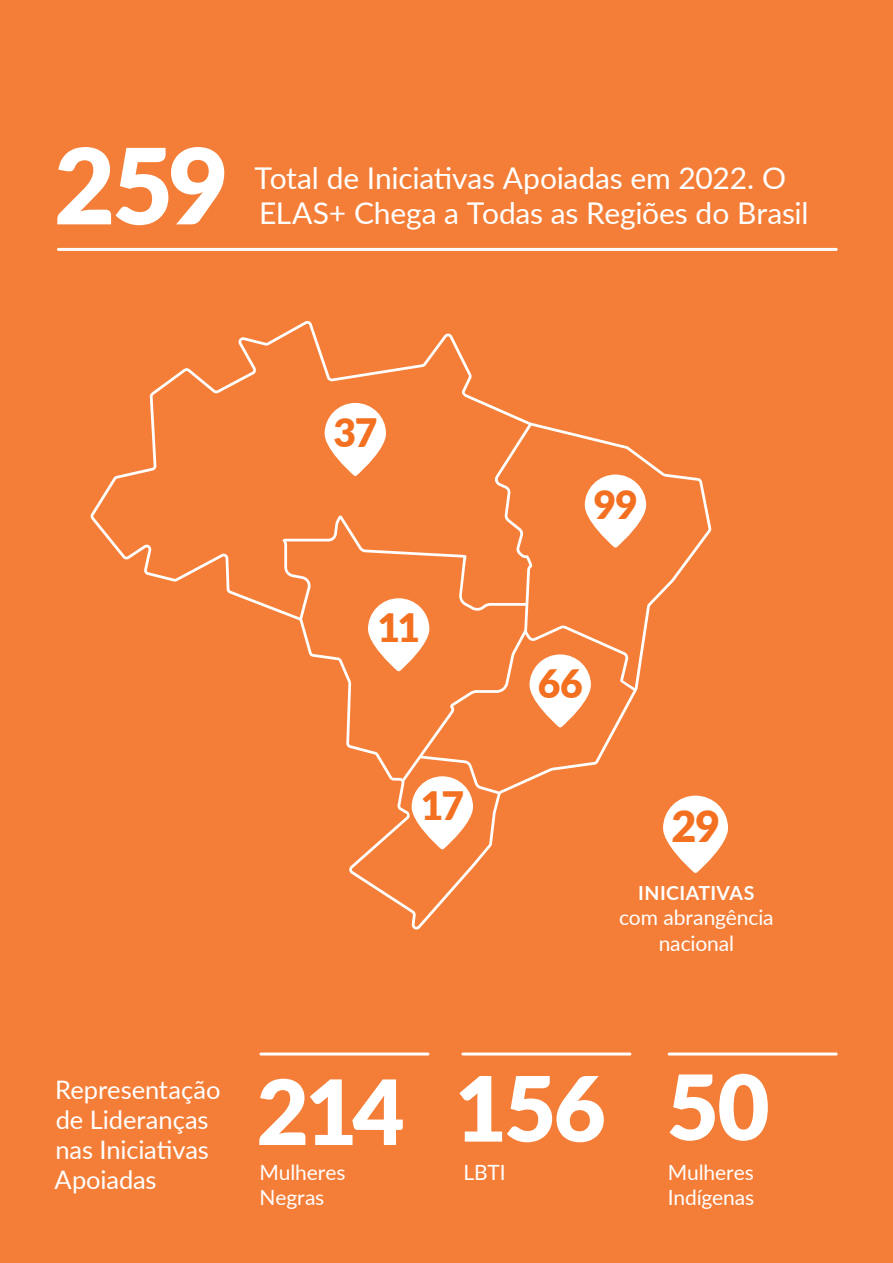
<style>
.page{position:relative;width:893px;height:1263px;background:#f47e37}
.page>*{position:absolute;margin:0;border:0;box-sizing:border-box;transform-origin:0 0}
.t1{font:900 105px "Lato";color:#fff}
.t2{font:900 90px "Lato";letter-spacing:-.035em;color:#fff}
.t3{font:900 43.05px "Lato";color:#f37021}
.t4{font:900 39.15px "Lato";letter-spacing:-.035em;color:#f37021}
.t5{font:30px/34.5px "Lato";letter-spacing:-.01em;color:#fff}
.t6{font:25.5px/30px "Lato";letter-spacing:-.005em;color:#fff}
.t7{font:21px/25.5px "Lato";letter-spacing:-.005em;color:#fff}
.t8{font:700 19.5px "Lato";letter-spacing:.025em;color:#fff}
</style>
<div class="page">
<svg style="left:91px;top:321px;width:620px;height:608px"></svg>
<svg style="left:325px;top:403px;width:61px;height:73px"></svg>
<svg style="left:585px;top:474px;width:61px;height:74px"></svg>
<svg style="left:368px;top:598px;width:61px;height:73px"></svg>
<svg style="left:529px;top:654px;width:62px;height:74px"></svg>
<svg style="left:663px;top:796px;width:65px;height:77px"></svg>
<svg style="left:412px;top:776px;width:61px;height:73px"></svg>
<hr style="left:58px;top:248px;width:778px;height:3px;background:#fff">
<hr style="left:261px;top:1052px;width:167px;height:3px;background:#fff">
<hr style="left:463px;top:1052px;width:167px;height:3px;background:#fff">
<hr style="left:669px;top:1052px;width:167px;height:3px;background:#fff">
<h1 class="t1" style="left:54px;top:107px;width:176px">259</h1>
<p class="t5" style="left:255px;top:160px;width:556px">Total de Iniciativas Apoiadas em 2022. O<br>ELAS+ Chega a Todas as Regiões do Brasil</p>
<h3 class="t4" style="left:333px;top:403px;width:45px">37</h3>
<h3 class="t4" style="left:377px;top:598px;width:44px">11</h3>
<h3 class="t4" style="left:421px;top:776px;width:45px">17</h3>
<h3 class="t4" style="left:593px;top:475px;width:46px">99</h3>
<h3 class="t4" style="left:538px;top:655px;width:46px">66</h3>
<h3 class="t3" style="left:671px;top:794px;width:50px">29</h3>
<p class="t8" style="left:638px;top:878px;width:118px">INICIATIVAS</p>
<p class="t7" style="left:619px;top:904px;width:156px;text-align:center">com abrangência nacional</p>
<p class="t6" style="left:55px;top:1073px;width:167px">Representação de Lideranças nas Iniciativas<br>Apoiadas</p>
<h2 class="t2" style="left:257px;top:1041px;width:514px">214 156 50</h2>
<p class="t7" style="left:259px;top:1158px;width:88px">Mulheres<br>Negras</p>
<p class="t7" style="left:464px;top:1158px;width:44px">LBTI</p>
<p class="t7" style="left:668px;top:1158px;width:88px">Mulheres<br>Indígenas</p>
</div>
